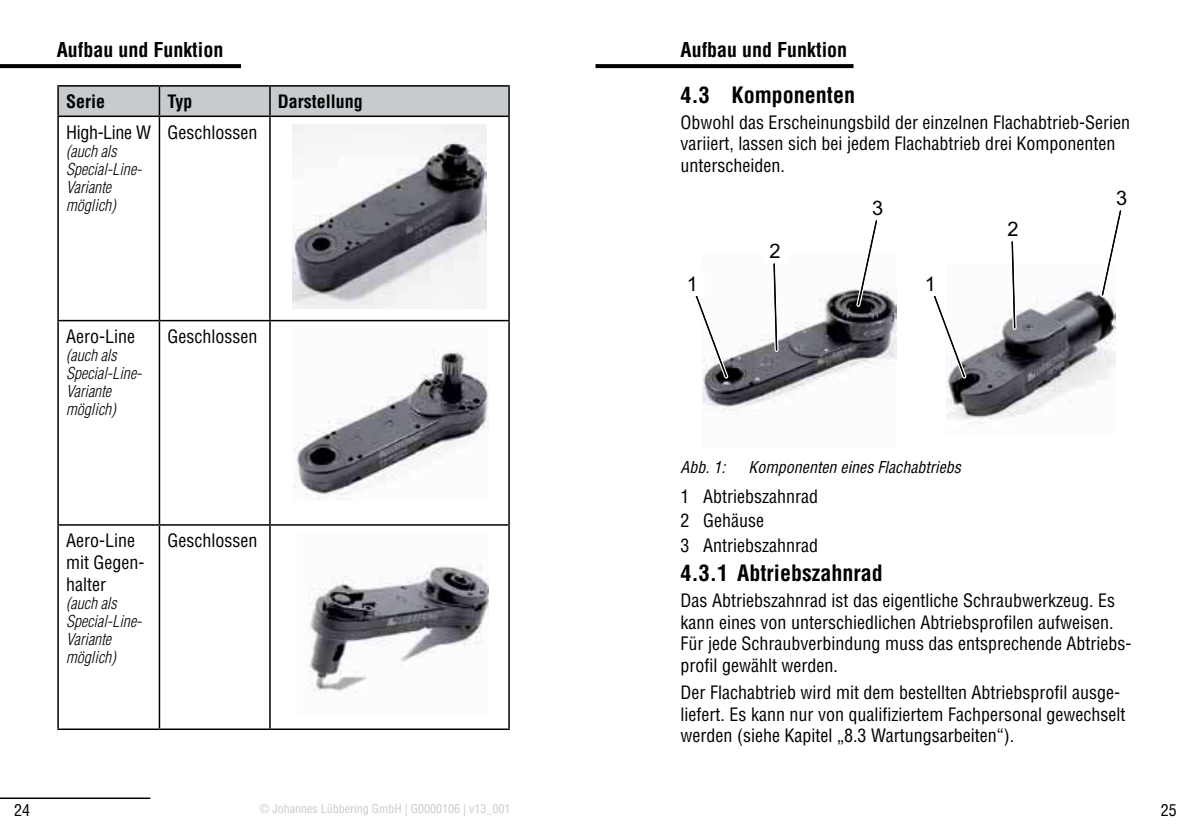
<style>
.page{position:relative;width:1191px;height:840px;background:#fff}
.page>*{position:absolute;margin:0;border:0;box-sizing:border-box;transform-origin:0 0}
.t1{font:700 condensed 22px "Helvetica";color:#000}
.t2{font:700 condensed 20px "Helvetica";color:#000}
.t3{font:20px "Arial";color:#000}
.t4{font:condensed 18px/21.6px "Helvetica";color:#000}
.t5{font:700 condensed 18px "Helvetica";color:#000}
.t6{font:condensed 18px "Helvetica";letter-spacing:-.02em;color:#000}
.t7{font:italic 300 condensed 16px/18px "Helvetica";color:#000}
.t8{font:italic condensed 16px "Helvetica";color:#000}
.t9{font:condensed 16px "Helvetica";color:#000}
.t10{font:condensed 12px "Helvetica";color:#c7cbce}
</style>
<div class="page">
<svg style="left:0;top:64px;width:241px;height:4px"></svg>
<svg style="left:595px;top:64px;width:258px;height:4px"></svg>
<hr style="left:0;top:797px;width:150px;height:1px;background:#000">
<hr style="left:57px;top:85px;width:102px;height:2px;background:#000">
<hr style="left:57px;top:87px;width:2px;height:28px;background:#000">
<hr style="left:159px;top:85px;width:111px;height:2px;background:#000">
<div style="left:58px;top:86px;width:450px;height:29px;background:#c7cbce"></div>
<hr style="left:270px;top:85px;width:240px;height:2px;background:#000">
<hr style="left:269px;top:87px;width:2px;height:28px;background:#000">
<hr style="left:508px;top:87px;width:2px;height:28px;background:#000">
<hr style="left:57px;top:115px;width:102px;height:2px;background:#000">
<hr style="left:159px;top:115px;width:351px;height:2px;background:#000">
<hr style="left:57px;top:117px;width:2px;height:203px;background:#000">
<hr style="left:159px;top:117px;width:1px;height:203px;background:#000">
<hr style="left:269px;top:117px;width:2px;height:203px;background:#000">
<hr style="left:508px;top:117px;width:2px;height:203px;background:#000">
<hr style="left:57px;top:320px;width:102px;height:1px;background:#000">
<hr style="left:57px;top:321px;width:2px;height:203px;background:#000">
<hr style="left:159px;top:320px;width:111px;height:1px;background:#000">
<hr style="left:159px;top:321px;width:1px;height:203px;background:#000">
<hr style="left:270px;top:320px;width:240px;height:1px;background:#000">
<hr style="left:269px;top:321px;width:2px;height:203px;background:#000">
<hr style="left:508px;top:321px;width:2px;height:203px;background:#000">
<hr style="left:57px;top:524px;width:102px;height:1px;background:#000">
<hr style="left:57px;top:525px;width:2px;height:203px;background:#000">
<hr style="left:159px;top:524px;width:111px;height:1px;background:#000">
<hr style="left:159px;top:525px;width:1px;height:203px;background:#000">
<hr style="left:270px;top:524px;width:240px;height:1px;background:#000">
<hr style="left:269px;top:525px;width:2px;height:203px;background:#000">
<hr style="left:508px;top:525px;width:2px;height:203px;background:#000">
<hr style="left:57px;top:728px;width:102px;height:1px;background:#000">
<hr style="left:159px;top:728px;width:351px;height:1px;background:#000">
<img style="left:293px;top:124px;width:193px;height:184px">
<img style="left:293px;top:350px;width:196px;height:150px">
<img style="left:308px;top:565px;width:181px;height:127px">
<img style="left:702px;top:288px;width:194px;height:126px">
<img style="left:946px;top:287px;width:169px;height:138px">
<svg style="left:770px;top:263px;width:10px;height:91px"></svg>
<svg style="left:695px;top:290px;width:36px;height:91px"></svg>
<div style="left:681px;top:271px;width:23px;height:25px;background:#fff"></div>
<svg style="left:853px;top:220px;width:28px;height:89px"></svg>
<svg style="left:1008px;top:241px;width:10px;height:91px"></svg>
<svg style="left:933px;top:290px;width:36px;height:91px"></svg>
<div style="left:919px;top:271px;width:23px;height:25px;background:#fff"></div>
<svg style="left:1097px;top:210px;width:25px;height:89px"></svg>
<p class="t2" style="left:57px;top:42px;width:168px">Aufbau und Funktion</p>
<p class="t5" style="left:66px;top:95px;width:41px">Serie</p>
<p class="t5" style="left:167px;top:95px;width:27px">Typ</p>
<p class="t5" style="left:278px;top:95px;width:86px">Darstellung</p>
<p class="t6" style="left:66px;top:125px;width:86px">High-Line W</p>
<p class="t7" style="left:66px;top:143px;width:78px">(auch als<br>Special-Line-<br>Variante möglich)</p>
<p class="t4" style="left:167px;top:123px;width:91px">Geschlossen</p>
<p class="t4" style="left:66px;top:327px;width:70px">Aero-Line</p>
<p class="t7" style="left:66px;top:347px;width:78px">(auch als<br>Special-Line-<br>Variante möglich)</p>
<p class="t4" style="left:167px;top:327px;width:91px">Geschlossen</p>
<p class="t4" style="left:66px;top:531px;width:80px">Aero-Line mit Gegen&shy;halter</p>
<p class="t7" style="left:66px;top:594px;width:78px">(auch als<br>Special-Line-<br>Variante möglich)</p>
<p class="t4" style="left:167px;top:531px;width:91px">Geschlossen</p>
<p class="t2" style="left:680px;top:42px;width:168px">Aufbau und Funktion</p>
<p class="t1" style="left:680px;top:86px;width:176px">4.3 Komponenten</p>
<p class="t4" style="left:680px;top:113px;width:451px">Obwohl das Erscheinungsbild der einzelnen Flachabtrieb-Serien variiert, lassen sich bei jedem Flachabtrieb drei Komponenten unterscheiden.</p>
<p class="t3" style="left:687px;top:272px;width:13px">1</p>
<p class="t3" style="left:769px;top:239px;width:13px">2</p>
<p class="t3" style="left:872px;top:196px;width:13px">3</p>
<p class="t3" style="left:925px;top:272px;width:13px">1</p>
<p class="t3" style="left:1007px;top:217px;width:13px">2</p>
<p class="t3" style="left:1116px;top:186px;width:13px">3</p>
<p class="t8" style="left:680px;top:460px;width:46px">Abb. 1:</p>
<p class="t8" style="left:748px;top:460px;width:214px">Komponenten eines Flachabtriebs</p>
<p class="t4" style="left:680px;top:485px;width:139px;line-height:24.4px">1 Abtriebszahnrad<br>2 Gehäuse<br>3 Antriebszahnrad</p>
<p class="t1" style="left:680px;top:564px;width:204px">4.3.1 Abtriebszahnrad</p>
<p class="t4" style="left:680px;top:590px;width:452px">Das Abtriebszahnrad ist das eigentliche Schraubwerkzeug. Es kann eines von unterschiedlichen Abtriebsprofilen aufweisen.<br>Für jede Schraubverbindung muss das entsprechende Abtriebs&shy;profil gewählt werden.</p>
<p class="t4" style="left:680px;top:683px;width:446px">Der Flachabtrieb wird mit dem bestellten Abtriebsprofil ausge&shy;liefert. Es kann nur von qualifiziertem Fachpersonal gewechselt werden (siehe Kapitel „8.3 Wartungsarbeiten“).</p>
<p class="t9" style="left:14px;top:803px;width:17px">24</p>
<p class="t10" style="left:260px;top:803px;width:252px">© Johannes Lübbering GmbH | G0000106 | v13_001</p>
<p class="t9" style="left:1160px;top:803px;width:17px">25</p>
</div>
